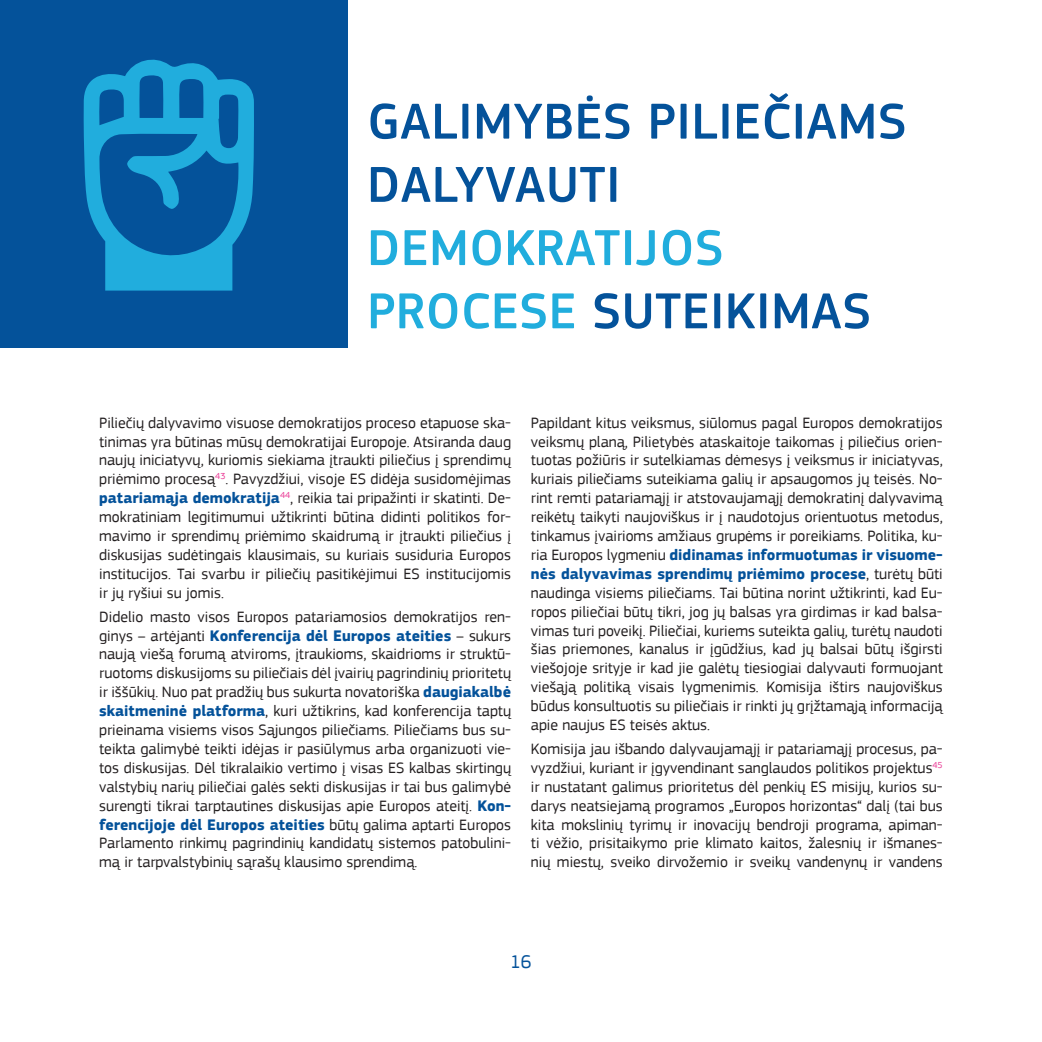
<style>
.page{position:relative;width:1042px;height:1042px;background:#fff}
.page>*{position:absolute;margin:0;border:0;box-sizing:border-box;transform-origin:0 0}
.t1{font:500 52.5px/63.2px "PF Square Sans Pro";letter-spacing:.01em;color:#04529a}
.t2{font:19.25px "PF Square Sans Pro";color:#04529a}
.p_-_paragraph{font:15.75px/18.9px "PF Square Sans Pro";color:#231f20;text-align:justify}
.s1{color:#21addd}
.s2{font-weight:700;color:#04529a}
</style>
<div class="page">
<div style="left:0;top:0;width:347px;height:347px;background:#04529a"></div>
<svg style="left:83px;top:59px;width:171px;height:232px"></svg>
<h2 class="t1" style="left:367px;top:91px;width:541px">GALIMYBĖS PILIEČIAMS<br>DALYVAUTI<br><span class="s1">DEMOKRATIJOS<br>PROCESE</span> SUTEIKIMAS</h2>
<p class="p_-_paragraph" style="left:99px;top:413px;width:413px">Piliečių dalyvavimo visuose demokratijos proceso etapuose ska&shy;tinimas yra būtinas mūsų demokratijai Europoje. Atsiranda daug naujų iniciatyvų, kuriomis siekiama įtraukti piliečius į sprendimų priėmimo procesą<sup>43</sup>. Pavyzdžiui, visoje ES didėja susidomėjimas <span class="s2">patariamąja demokratija</span><sup>44</sup>, reikia tai pripažinti ir skatinti. De&shy;mokratiniam legitimumui užtikrinti būtina didinti politikos for&shy;mavimo ir sprendimų priėmimo skaidrumą ir įtraukti piliečius į diskusijas sudėtingais klausimais, su kuriais susiduria Europos institucijos. Tai svarbu ir piliečių pasitikėjimui ES institucijomis ir jų ryšiui su jomis.</p>
<p class="p_-_paragraph" style="left:99px;top:607px;width:413px">Didelio masto visos Europos patariamosios demokratijos ren&shy;ginys – artėjanti <span class="s2">Konferencija dėl Europos ateities</span> – sukurs naują viešą forumą atviroms, įtraukioms, skaidrioms ir struktū&shy;ruotoms diskusijoms su piliečiais dėl įvairių pagrindinių prioritetų ir iššūkių. Nuo pat pradžių bus sukurta novatoriška <span class="s2">daugiakalbė skaitmeninė platforma</span>, kuri užtikrins, kad konferencija taptų prieinama visiems visos Sąjungos piliečiams. Piliečiams bus su&shy;teikta galimybė teikti idėjas ir pasiūlymus arba organizuoti vie&shy;tos diskusijas. Dėl tikralaikio vertimo į visas ES kalbas skirtingų valstybių narių piliečiai galės sekti diskusijas ir tai bus galimybė surengti tikrai tarptautines diskusijas apie Europos ateitį. <span class="s2">Kon&shy;ferencijoje dėl Europos ateities</span> būtų galima aptarti Europos Parlamento rinkimų pagrindinių kandidatų sistemos patobulini&shy;mą ir tarpvalstybinių sąrašų klausimo sprendimą.</p>
<p class="p_-_paragraph" style="left:531px;top:413px;width:413px">Papildant kitus veiksmus, siūlomus pagal Europos demokratijos veiksmų planą, Pilietybės ataskaitoje taikomas į piliečius orien&shy;tuotas požiūris ir sutelkiamas dėmesys į veiksmus ir iniciatyvas, kuriais piliečiams suteikiama galių ir apsaugomos jų teisės. No&shy;rint remti patariamąjį ir atstovaujamąjį demokratinį dalyvavimą reikėtų taikyti naujoviškus ir į naudotojus orientuotus metodus, tinkamus įvairioms amžiaus grupėms ir poreikiams. Politika, ku&shy;ria Europos lygmeniu <span class="s2">didinamas informuotumas ir visuome&shy;nės dalyvavimas sprendimų priėmimo procese</span>, turėtų būti naudinga visiems piliečiams. Tai būtina norint užtikrinti, kad Eu&shy;ropos piliečiai būtų tikri, jog jų balsas yra girdimas ir kad balsa&shy;vimas turi poveikį. Piliečiai, kuriems suteikta galių, turėtų naudoti šias priemones, kanalus ir įgūdžius, kad jų balsai būtų išgirsti viešojoje srityje ir kad jie galėtų tiesiogiai dalyvauti formuojant viešąją politiką visais lygmenimis. Komisija ištirs naujoviškus būdus konsultuotis su piliečiais ir rinkti jų grįžtamąją informaciją apie naujus ES teisės aktus.</p>
<p class="p_-_paragraph" style="left:531px;top:739px;width:413px">Komisija jau išbando dalyvaujamąjį ir patariamąjį procesus, pa&shy;vyzdžiui, kuriant ir įgyvendinant sanglaudos politikos projektus<sup>45 </sup>ir nustatant galimus prioritetus dėl penkių ES misijų, kurios su&shy;darys neatsiejamą programos „Europos horizontas“ dalį (tai bus kita mokslinių tyrimų ir inovacijų bendroji programa, apiman&shy;ti vėžio, prisitaikymo prie klimato kaitos, žalesnių ir išmanes&shy;nių miestų, sveiko dirvožemio ir sveikų vandenynų ir vandens</p>
<p class="t2" style="left:510px;top:950px;width:23px">16</p>
</div>
